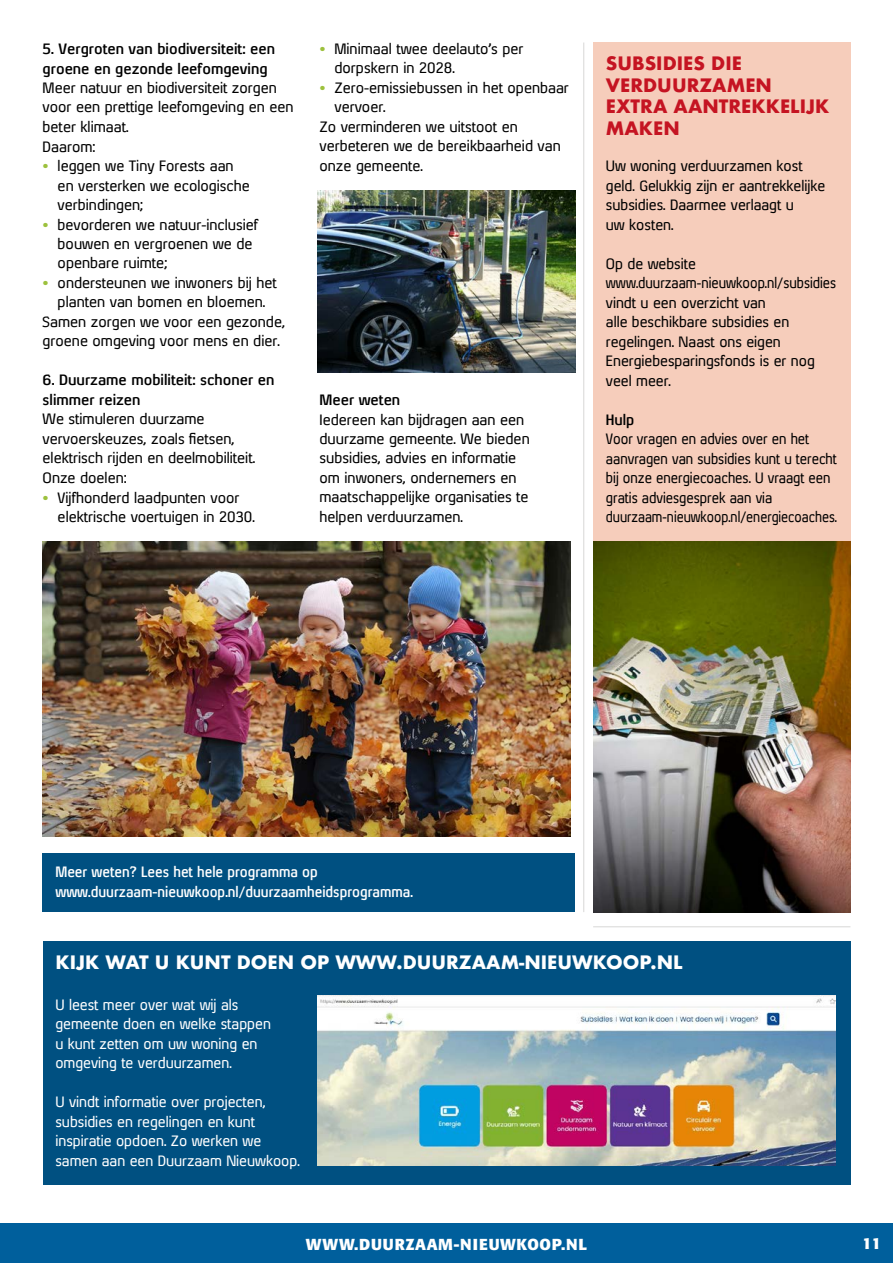
<style>
.page{position:relative;width:893px;height:1263px;background:#fff}
.page>*{position:absolute;margin:0;border:0;box-sizing:border-box;transform-origin:0 0}
.t1{font:700 18px/21.6px "Futura";color:#c51422}
.t2{font:700 18px "Futura";color:#fff}
.t3{font:700 15.75px "Formata";letter-spacing:.05em;color:#fff}
.t4{font:14.25px/19.5px "Xenu";color:#000}
.t5{font:14.25px/19.5px "Xenu";color:#fff}
.t6{font:14.25px/19.5px "Xenu";color:#000;scale:.93 1}
.t7{font:700 14.25px/19.5px "Xenu";color:#000}
.t8{font:700 14.25px/19.5px "Xenu";color:#fff;scale:.94 1}
.s1{color:#9dc13d}
</style>
<div class="page">
<div style="left:0;top:1224px;width:893px;height:39px;background:#005f9c"></div>
<div style="left:593px;top:43px;width:257px;height:869px;background:#f6cdbb"></div>
<div style="left:43px;top:941px;width:807px;height:244px;background:#005081"></div>
<img style="left:318px;top:996px;width:518px;height:170px">
<hr style="left:583px;top:43px;width:1px;height:869px;background:#afaeac">
<div style="left:43px;top:854px;width:532px;height:58px;background:#005081"></div>
<img style="left:43px;top:542px;width:528px;height:295px">
<img style="left:318px;top:191px;width:257px;height:181px">
<img style="left:593px;top:542px;width:257px;height:370px">
<hr style="left:593px;top:926px;width:257px;height:1px;background:#afaeac">
<p class="t7" style="left:43px;top:39px;width:234px">5. Vergroten van biodiversiteit: een groene en gezonde leefomgeving</p>
<p class="t4" style="left:43px;top:78px;width:252px">Meer natuur en biodiversiteit zorgen voor een prettige leefomgeving en een beter klimaat.<br>Daarom:</p>
<p class="t4" style="left:58px;top:156px;width:194px;text-indent:-15px"><span class="s1">•</span> leggen we Tiny Forests aan en versterken we ecologische verbindingen;</p>
<p class="t4" style="left:58px;top:214px;width:202px;text-indent:-15px"><span class="s1">•</span> bevorderen we natuur-inclusief bouwen en vergroenen we de openbare ruimte;</p>
<p class="t4" style="left:43px;top:273px;width:244px;text-align:center"><span class="s1">•</span> ondersteunen we inwoners bij het planten van bomen en bloemen.<br>Samen zorgen we voor een gezonde, groene omgeving voor mens en dier.</p>
<p class="t7" style="left:43px;top:370px;width:233px">6. Duurzame mobiliteit: schoner en slimmer reizen</p>
<p class="t4" style="left:43px;top:409px;width:214px">We stimuleren duurzame vervoerskeuzes, zoals fietsen, elektrisch rijden en deelmobiliteit.<br>Onze doelen:</p>
<p class="t4" style="left:58px;top:487px;width:199px;text-indent:-15px"><span class="s1">•</span> Vijfhonderd laadpunten voor elektrische voertuigen in 2030.</p>
<p class="t4" style="left:335px;top:39px;width:190px;text-indent:-15px"><span class="s1">•</span> Minimaal twee deelauto’s per dorpskern in 2028.</p>
<p class="t4" style="left:320px;top:78px;width:251px"><span class="s1">•</span> Zero-emissiebussen in het openbaar</p>
<p class="t4" style="left:335px;top:97px;width:53px">vervoer.</p>
<p class="t4" style="left:320px;top:117px;width:200px">Zo verminderen we uitstoot en</p>
<p class="t4" style="left:320px;top:136px;width:243px">verbeteren we de bereikbaarheid van</p>
<p class="t4" style="left:320px;top:156px;width:105px">onze gemeente.</p>
<p class="t7" style="left:320px;top:390px;width:82px">Meer weten</p>
<p class="t4" style="left:320px;top:409px;width:212px">Iedereen kan bijdragen aan een duurzame gemeente. We bieden subsidies, advies en informatie om inwoners, ondernemers en maatschappelijke organisaties te helpen verduurzamen.</p>
<p class="t1" style="left:606px;top:53px;width:225px">SUBSIDIES DIE<br>VERDUURZAMEN<br>EXTRA AANTREKKELIJK<br>MAKEN</p>
<p class="t4" style="left:606px;top:156px;width:221px">Uw woning verduurzamen kost geld. Gelukkig zijn er aantrekkelijke subsidies. Daarmee verlaagt u<br>uw kosten.</p>
<p class="t4" style="left:606px;top:253px;width:232px">Op de website www.duurzaam-nieuwkoop.nl/subsidies vindt u een overzicht van<br>alle beschikbare subsidies en regelingen. Naast ons eigen<br>Energiebesparingsfonds is er nog veel meer.</p>
<p class="t7" style="left:606px;top:409px;width:30px">Hulp</p>
<p class="t6" style="left:606px;top:429px;width:250px">Voor vragen en advies over en het aanvragen van subsidies kunt u terecht bij onze energiecoaches. U vraagt een gratis adviesgesprek aan via duurzaam-nieuwkoop.nl/energiecoaches.</p>
<p class="t8" style="left:55px;top:862px;width:382px">Meer weten? Lees het hele programma op www.duurzaam-nieuwkoop.nl/duurzaamheidsprogramma.</p>
<p class="t2" style="left:55px;top:949px;width:629px">KIJK WAT U KUNT DOEN OP WWW.DUURZAAM-NIEUWKOOP.NL</p>
<p class="t5" style="left:55px;top:994px;width:217px">U leest meer over wat wij als gemeente doen en welke stappen u kunt zetten om uw woning en omgeving te verduurzamen.</p>
<p class="t5" style="left:55px;top:1092px;width:246px">U vindt informatie over projecten, subsidies en regelingen en kunt inspiratie opdoen. Zo werken we samen aan een Duurzaam Nieuwkoop.</p>
<p class="t3" style="left:306px;top:1234px;width:283px">WWW.DUURZAAM-NIEUWKOOP.NL</p>
<p class="t3" style="left:862px;top:1233px;width:20px">11</p>
</div>
